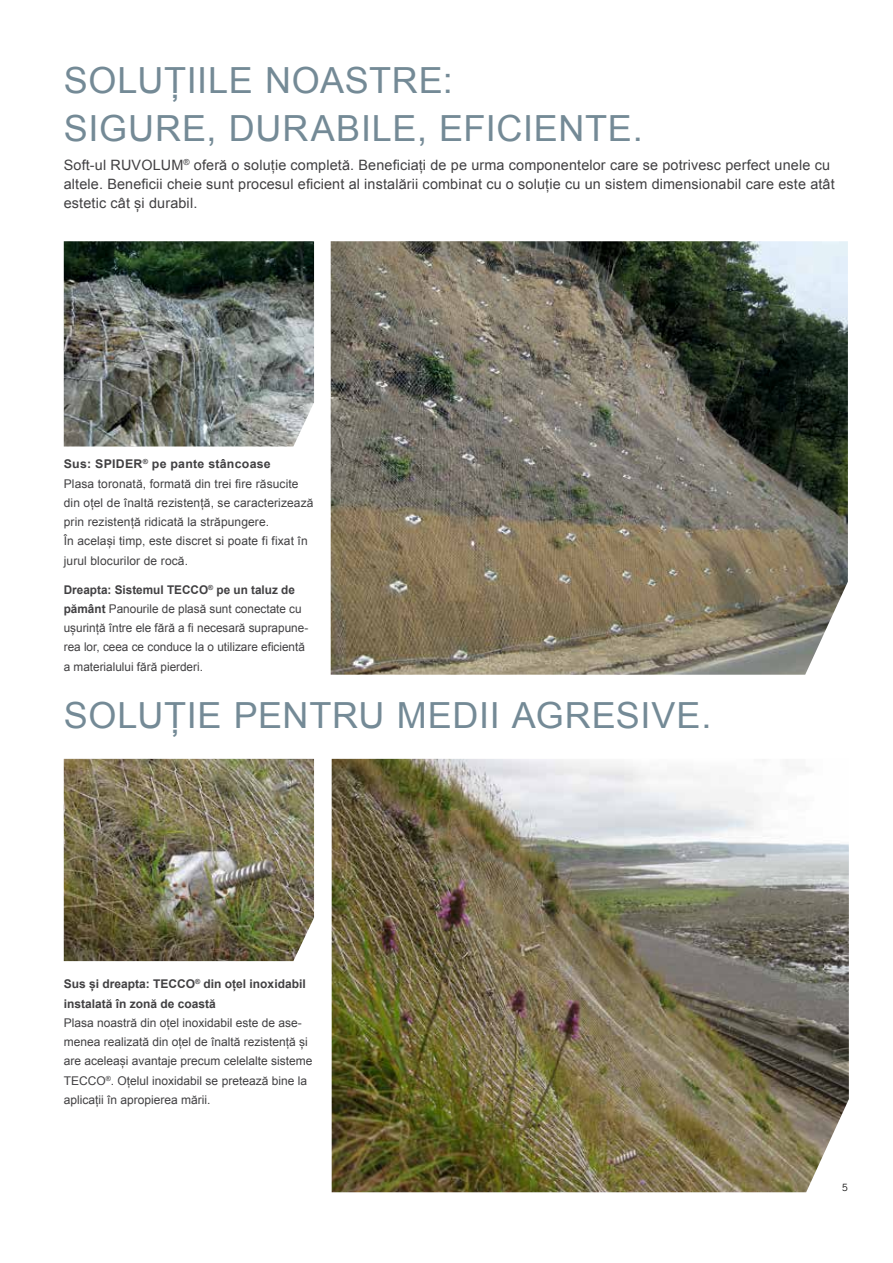
<style>
.page{position:relative;width:893px;height:1263px;background:#fff}
.page>*{position:absolute;margin:0;border:0;box-sizing:border-box;transform-origin:0 0}
.t1{font:36px/48.2px "Arial";letter-spacing:.02em;color:#748a96}
.t2{font:14.25px/19.2px "Arial";letter-spacing:.01em;color:#414042}
.t3{font:12px/19.2px "Arial";color:#414042}
.t4{font:700 12px/19.2px "Arial";color:#414042}
.t5{font:9.75px "Benton Sans";color:#000}
.s1{font-weight:700}
</style>
<div class="page">
<img style="left:64px;top:241px;width:250px;height:205px">
<img style="left:331px;top:241px;width:517px;height:434px">
<img style="left:64px;top:759px;width:250px;height:202px">
<img style="left:332px;top:759px;width:517px;height:433px">
<h1 class="t1" style="left:64px;top:56px;width:580px">SOLUȚIILE NOASTRE:<br>SIGURE, DURABILE, EFICIENTE.</h1>
<p class="t2" style="left:64px;top:155px;width:772px">Soft-ul RUVOLUM<sup>®</sup> oferă o soluție completă. Beneficiați de pe urma componentelor care se potrivesc perfect unele cu altele. Beneficii cheie sunt procesul eficient al instalării combinat cu o soluție cu un sistem dimensionabil care este atât estetic cât și durabil.</p>
<p class="t3" style="left:64px;top:455px;width:251px"><span class="s1">Sus: SPIDER</span><sup>®</sup> <span class="s1">pe pante stâncoase<br></span>Plasa toronată, formată din trei fire răsucite din oțel de înaltă rezistență, se caracterizează prin rezistență ridicată la străpungere.<br>În același timp, este discret si poate fi fixat în jurul blocurilor de rocă.</p>
<p class="t3" style="left:64px;top:580px;width:246px"><span class="s1">Dreapta: Sistemul TECCO</span><sup>®</sup> <span class="s1">pe un taluz de pământ</span> Panourile de plasă sunt conectate cu ușurință între ele fără a fi necesară suprapune&shy;rea lor, ceea ce conduce la o utilizare eficientă a materialului fără pierderi.</p>
<h1 class="t1" style="left:64px;top:692px;width:649px">SOLUȚIE PENTRU MEDII AGRESIVE.</h1>
<p class="t4" style="left:64px;top:975px;width:243px">Sus și dreapta: TECCO<sup>®</sup> din oțel inoxidabil instalată în zonă de coastă</p>
<p class="t3" style="left:64px;top:1013px;width:250px">Plasa noastră din oțel inoxidabil este de ase&shy;menea realizată din oțel de înaltă rezistență și are aceleași avantaje precum celelalte sisteme TECCO<sup>®</sup>. Oțelul inoxidabil se pretează bine la aplicații în apropierea mării.</p>
<p class="t5" style="left:842px;top:1181px;width:7px">5</p>
</div>
